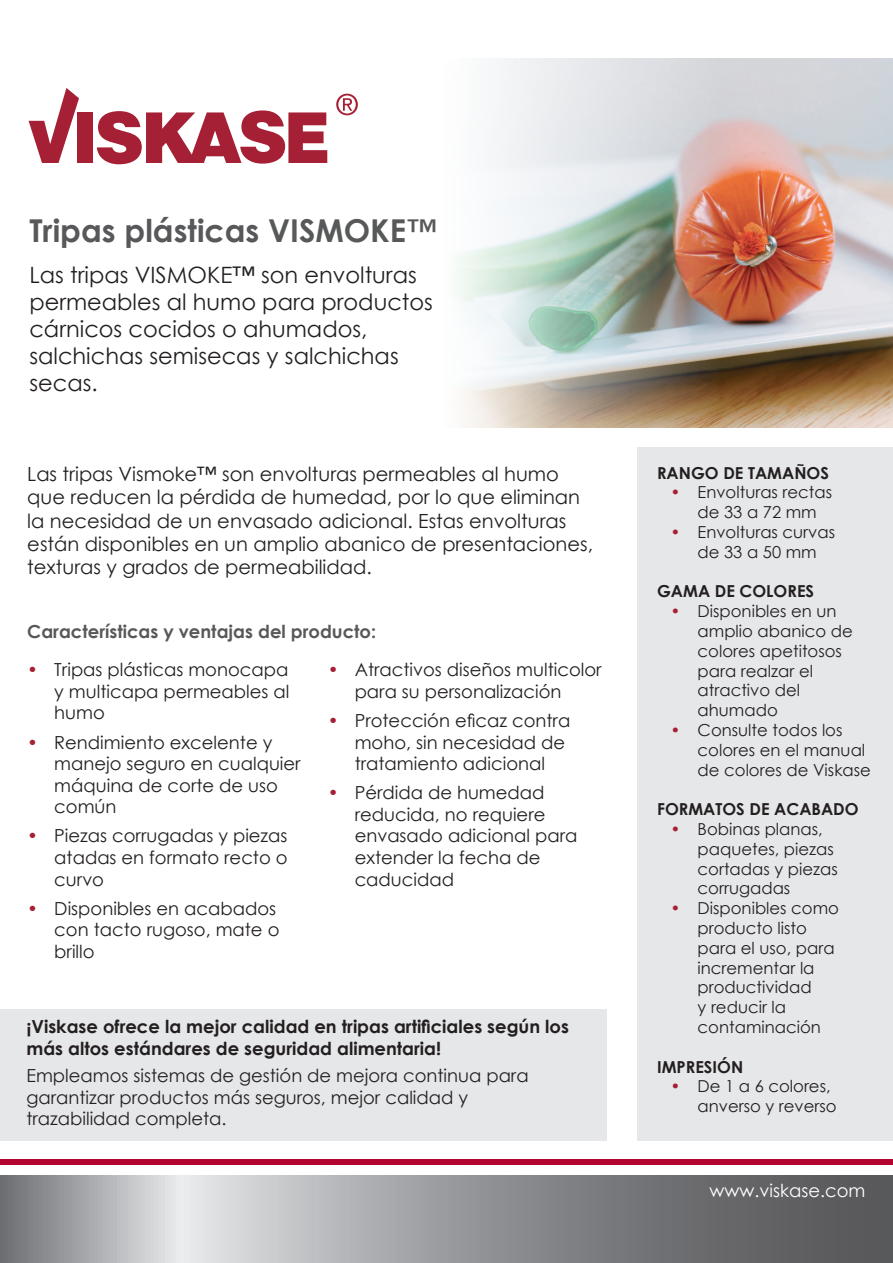
<style>
.page{position:relative;width:893px;height:1263px;background:#fff}
.page>*{position:absolute;margin:0;border:0;box-sizing:border-box;transform-origin:0 0}
.t1{font:700 31.5px "Century Gothic";color:#57585a}
.t2{font:22.5px/27px "Century Gothic";color:#231f20}
.t3{font:19.5px/23.4px "Century Gothic";color:#231f20}
.t4{font:18px/21.6px "Century Gothic";color:#231f20}
.t5{font:700 18px/21.6px "Century Gothic";color:#231f20}
.t6{font:700 18px "Century Gothic";color:#57585a}
.t7{font:18px "Century Gothic";color:#fff}
.t8{font:16.5px/19.8px "Century Gothic";color:#231f20}
.t9{font:700 16.5px "Century Gothic";color:#231f20}
.s1{color:#a62035}
</style>
<div class="page">
<img style="left:755px;top:59px;width:138px;height:369px">
<img style="left:457px;top:58px;width:298px;height:370px">
<div style="left:637px;top:448px;width:256px;height:693px;background:#e6e7e9"></div>
<svg style="left:0;top:1175px;width:893px;height:88px;background:#949598"></svg>
<div style="left:0;top:1159px;width:893px;height:5px;background:#b00630"></div>
<div style="left:77px;top:112px;width:15px;height:51px;background:#a62035"></div>
<svg style="left:29px;top:88px;width:50px;height:75px"></svg>
<svg style="left:336px;top:94px;width:22px;height:21px"></svg>
<svg style="left:97px;top:110px;width:230px;height:54px"></svg>
<div style="left:0;top:1009px;width:607px;height:132px;background:#e6e7e9"></div>
<svg style="left:869px;top:1236px;width:9px;height:27px"></svg>
<p class="t1" style="left:29px;top:207px;width:410px">Tripas plásticas VISMOKE™</p>
<p class="t2" style="left:29px;top:261px;width:405px">Las tripas VISMOKE™ son envolturas permeables al humo para productos cárnicos cocidos o ahumados, salchichas semisecas y salchichas secas.</p>
<p class="t3" style="left:27px;top:462px;width:567px">Las tripas Vismoke™ son envolturas permeables al humo que reducen la pérdida de humedad, por lo que eliminan la necesidad de un envasado adicional. Estas envolturas están disponibles en un amplio abanico de presentaciones, texturas y grados de permeabilidad.</p>
<p class="t6" style="left:27px;top:617px;width:350px">Características y ventajas del producto:</p>
<p class="t4" style="left:54px;top:659px;width:236px;text-align:justify;text-indent:-27px"><span class="s1">•</span> Tripas plásticas monocapa y multicapa permeables al humo</p>
<p class="t4" style="left:54px;top:731px;width:248px;text-indent:-27px"><span class="s1">•</span> Rendimiento excelente y manejo seguro en cualquier máquina de corte de uso común</p>
<p class="t4" style="left:54px;top:825px;width:235px;text-align:justify;text-indent:-27px"><span class="s1">•</span> Piezas corrugadas y piezas atadas en formato recto o curvo</p>
<p class="t4" style="left:54px;top:897px;width:227px;text-indent:-27px"><span class="s1">•</span> Disponibles en acabados con tacto rugoso, mate o brillo</p>
<p class="t4" style="left:355px;top:659px;width:248px;text-indent:-27px"><span class="s1">•</span> Atractivos diseños multicolor para su personalización</p>
<p class="t4" style="left:355px;top:709px;width:217px;text-indent:-27px"><span class="s1">•</span> Protección eficaz contra moho, sin necesidad de tratamiento adicional</p>
<p class="t4" style="left:355px;top:782px;width:224px;text-indent:-27px"><span class="s1">•</span> Pérdida de humedad reducida, no requiere envasado adicional para extender la fecha de caducidad</p>
<p class="t5" style="left:26px;top:1015px;width:544px">¡Viskase ofrece la mejor calidad en tripas artificiales según los más altos estándares de seguridad alimentaria!</p>
<p class="t4" style="left:26px;top:1064px;width:504px">Empleamos sistemas de gestión de mejora continua para garantizar productos más seguros, mejor calidad y trazabilidad completa.</p>
<p class="t9" style="left:657px;top:460px;width:173px">RANGO DE TAMAÑOS</p>
<p class="t8" style="left:697px;top:482px;width:136px;text-indent:-27px"><span class="s1">•</span> Envolturas rectas de 33 a 72 mm</p>
<p class="t8" style="left:670px;top:522px;width:166px;text-align:center"><span class="s1">•</span> Envolturas curvas de 33 a 50 mm</p>
<p class="t9" style="left:657px;top:579px;width:159px">GAMA DE COLORES</p>
<p class="t8" style="left:697px;top:601px;width:157px;text-indent:-27px"><span class="s1">•</span> Disponibles en un amplio abanico de colores apetitosos para realzar el atractivo del ahumado</p>
<p class="t8" style="left:697px;top:720px;width:175px;text-indent:-27px"><span class="s1">•</span> Consulte todos los colores en el manual de colores de Viskase</p>
<p class="t9" style="left:657px;top:797px;width:203px">FORMATOS DE ACABADO</p>
<p class="t8" style="left:697px;top:819px;width:142px;text-indent:-27px"><span class="s1">•</span> Bobinas planas, paquetes, piezas cortadas y piezas corrugadas</p>
<p class="t8" style="left:697px;top:898px;width:143px;text-indent:-27px"><span class="s1">•</span> Disponibles como producto listo para el uso, para incrementar la productividad<br>y reducir la contaminación</p>
<p class="t9" style="left:657px;top:1054px;width:88px">IMPRESIÓN</p>
<p class="t8" style="left:697px;top:1076px;width:141px;text-indent:-27px"><span class="s1">•</span> De 1 a 6 colores, anverso y reverso</p>
<p class="t7" style="left:710px;top:1178px;width:157px">www.viskase.com</p>
</div>
